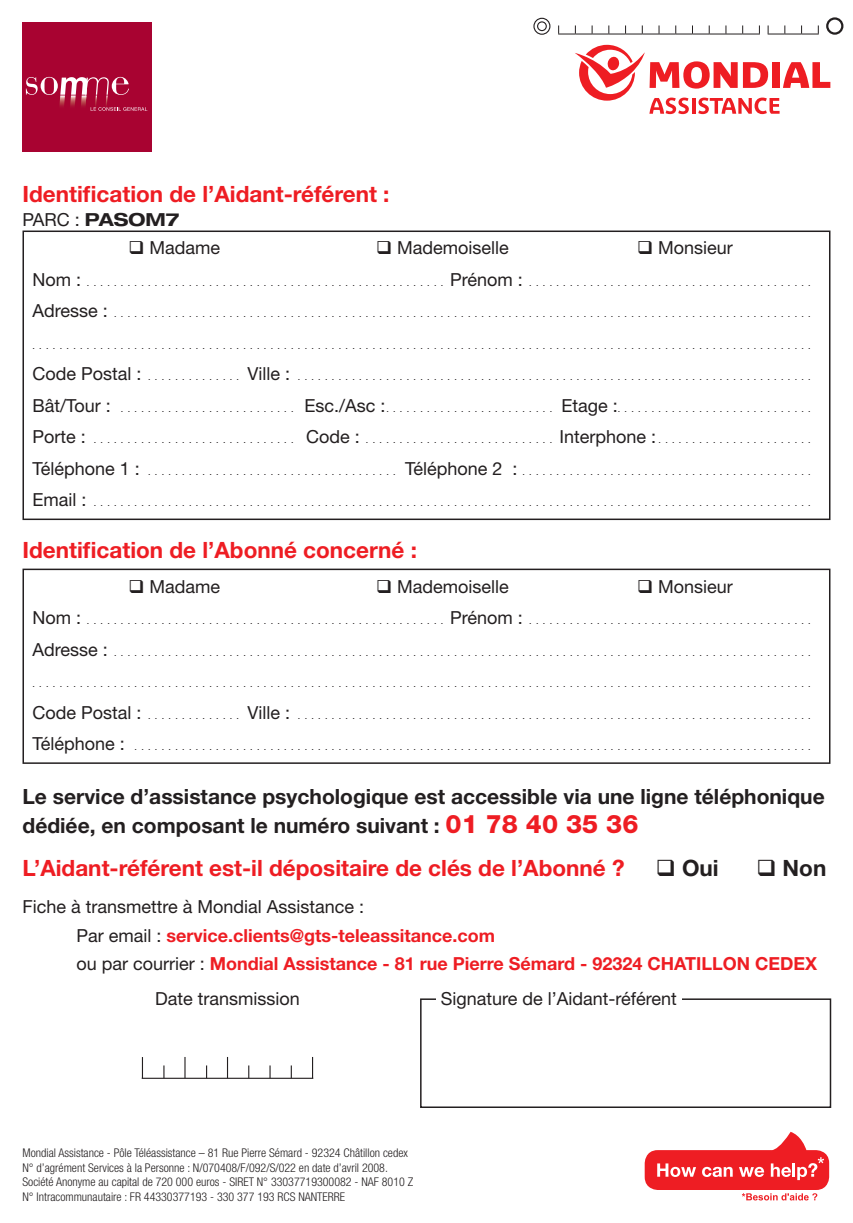
<style>
.page{position:relative;width:853px;height:1223px;background:#fff}
.page>*{position:absolute;margin:0;border:0;box-sizing:border-box;transform-origin:0 0}
.t1{font:700 22.5px "Helvetica Neue LT Std";color:#ee1d23}
.t2{font:700 22.5px "Helvetica Neue LT Std";color:#231f20}
.t3{font:700 21px/28.5px "Helvetica Neue LT Std";color:#231f20}
.t4{font:700 18px/28.5px "Helvetica Neue LT Std";color:#ee1d23}
.t5{font:18px "Helvetica Neue LT Std";color:#231f20}
.t6{font:700 expanded 18px "Helvetica Neue LT Std";color:#231f20}
.t7{font:300 condensed 12px/14.4px "Helvetica Neue LT Std";color:#231f20}
.t8{font:9px "Helvetica Neue LT Std";color:#231f20}
.s1{font-weight:400;font-stretch:normal}
.s2{font-size:18px}
.s3{font-weight:800;font-size:25.5px;color:#ee1d23}
.s4{font-weight:400;color:#231f20}
</style>
<div class="page">
<svg style="left:575px;top:45px;width:255px;height:69px"></svg>
<div style="left:23px;top:22px;width:129px;height:130px;background:#a80331"></div>
<svg style="left:26px;top:77px;width:121px;height:34px"></svg>
<div style="left:826px;top:17px;width:17px;height:18px;border:2px solid #231f20;border-radius:50%"></div>
<div style="left:533px;top:18px;width:17px;height:17px;border:1px solid #231f20;border-radius:50%"></div>
<div style="left:537px;top:21px;width:10px;height:10px;border:1px solid #231f20;border-radius:50%"></div>
<svg style="left:558px;top:25px;width:202px;height:10px"></svg>
<svg style="left:768px;top:25px;width:51px;height:10px"></svg>
<div style="left:23px;top:569px;width:807px;height:195px;border:2px solid #231f20"></div>
<div style="left:23px;top:230px;width:807px;height:290px;border:2px solid #231f20"></div>
<div style="left:420px;top:998px;width:411px;height:110px;border:2px solid #231f20"></div>
<div style="left:436px;top:992px;width:246px;height:20px;background:#fff"></div>
<hr style="left:142px;top:1078px;width:171px;height:1px;background:#231f20">
<svg style="left:142px;top:1057px;width:1px;height:21px"></svg>
<svg style="left:163px;top:1065px;width:1px;height:13px"></svg>
<hr style="left:184px;top:1057px;width:2px;height:21px;background:#231f20">
<svg style="left:206px;top:1065px;width:1px;height:13px"></svg>
<svg style="left:227px;top:1057px;width:1px;height:21px"></svg>
<svg style="left:248px;top:1065px;width:1px;height:13px"></svg>
<svg style="left:269px;top:1065px;width:2px;height:13px"></svg>
<svg style="left:291px;top:1065px;width:1px;height:13px"></svg>
<svg style="left:312px;top:1057px;width:1px;height:21px"></svg>
<svg style="left:645px;top:1132px;width:184px;height:68px"></svg>
<h1 class="t1" style="left:22px;top:180px;width:368px">Identification de l’Aidant-référent :</h1>
<h3 class="t6" style="left:22px;top:208px;width:159px"><span class="s1">PARC :</span> PASOM7</h3>
<h3 class="t5" style="left:128px;top:237px;width:93px">❑ Madame</h3>
<h3 class="t5" style="left:376px;top:237px;width:134px">❑ Mademoiselle</h3>
<h3 class="t5" style="left:637px;top:237px;width:97px">❑ Monsieur</h3>
<p class="t8" style="left:33px;top:277px;width:773px"><span class="s2">Nom :</span> . . . . . . . . . . . . . . . . . . . . . . . . . . . . . . . . . . . . . . . . . . . . . . . . . . . . <span class="s2">Prénom :</span> . . . . . . . . . . . . . . . . . . . . . . . . . . . . . . . . . . . . . . . . .</p>
<p class="t8" style="left:33px;top:309px;width:773px"><span class="s2">Adresse :</span> . . . . . . . . . . . . . . . . . . . . . . . . . . . . . . . . . . . . . . . . . . . . . . . . . . . . . . . . . . . . . . . . . . . . . . . . . . . . . . . . . . . . . . . . . . . . . . . . . . . . . .</p>
<p class="t8" style="left:33px;top:340px;width:778px">...................................................................................................................</p>
<p class="t8" style="left:33px;top:372px;width:773px"><span class="s2">Code Postal :</span> . . . . . . . . . . . . . <span class="s2">Ville :</span> . . . . . . . . . . . . . . . . . . . . . . . . . . . . . . . . . . . . . . . . . . . . . . . . . . . . . . . . . . . . . . . . . . . . . . . . . . .</p>
<p class="t8" style="left:33px;top:403px;width:773px"><span class="s2">Bât/Tour :</span> . . . . . . . . . . . . . . . . . . . . . . . . . . <span class="s2">Esc./Asc :</span> . . . . . . . . . . . . . . . . . . . . . . . . <span class="s2">Etage :</span> . . . . . . . . . . . . . . . . . . . . . . . . . . . .</p>
<p class="t8" style="left:33px;top:435px;width:773px"><span class="s2">Porte :</span> . . . . . . . . . . . . . . . . . . . . . . . . . . . . . . <span class="s2">Code :</span> . . . . . . . . . . . . . . . . . . . . . . . . . . . <span class="s2">Interphone :</span> . . . . . . . . . . . . . . . . . . . . . .</p>
<p class="t8" style="left:33px;top:466px;width:773px"><span class="s2">Téléphone 1 :</span> . . . . . . . . . . . . . . . . . . . . . . . . . . . . . . . . . . . . . <span class="s2">Téléphone 2 :</span> . . . . . . . . . . . . . . . . . . . . . . . . . . . . . . . . . . . . . . . . . .</p>
<p class="t8" style="left:33px;top:498px;width:773px"><span class="s2">Email :</span> . . . . . . . . . . . . . . . . . . . . . . . . . . . . . . . . . . . . . . . . . . . . . . . . . . . . . . . . . . . . . . . . . . . . . . . . . . . . . . . . . . . . . . . . . . . . . . . . . . . . . . . . .</p>
<h1 class="t1" style="left:22px;top:536px;width:396px">Identification de l’Abonné concerné :</h1>
<h3 class="t5" style="left:128px;top:575px;width:93px">❑ Madame</h3>
<h3 class="t5" style="left:376px;top:575px;width:134px">❑ Mademoiselle</h3>
<h3 class="t5" style="left:637px;top:575px;width:97px">❑ Monsieur</h3>
<p class="t8" style="left:33px;top:615px;width:773px"><span class="s2">Nom :</span> . . . . . . . . . . . . . . . . . . . . . . . . . . . . . . . . . . . . . . . . . . . . . . . . . . . . <span class="s2">Prénom :</span> . . . . . . . . . . . . . . . . . . . . . . . . . . . . . . . . . . . . . . . . .</p>
<p class="t8" style="left:33px;top:647px;width:773px"><span class="s2">Adresse :</span> . . . . . . . . . . . . . . . . . . . . . . . . . . . . . . . . . . . . . . . . . . . . . . . . . . . . . . . . . . . . . . . . . . . . . . . . . . . . . . . . . . . . . . . . . . . . . . . . . . . . . .</p>
<p class="t8" style="left:33px;top:678px;width:778px">...................................................................................................................</p>
<p class="t8" style="left:33px;top:710px;width:773px"><span class="s2">Code Postal :</span> . . . . . . . . . . . . . <span class="s2">Ville :</span> . . . . . . . . . . . . . . . . . . . . . . . . . . . . . . . . . . . . . . . . . . . . . . . . . . . . . . . . . . . . . . . . . . . . . . . . . . .</p>
<p class="t8" style="left:33px;top:741px;width:773px"><span class="s2">Téléphone :</span> . . . . . . . . . . . . . . . . . . . . . . . . . . . . . . . . . . . . . . . . . . . . . . . . . . . . . . . . . . . . . . . . . . . . . . . . . . . . . . . . . . . . . . . . . . . . . . . . . . .</p>
<h2 class="t3" style="left:22px;top:782px;width:804px">Le service d’assistance psychologique est accessible via une ligne téléphonique dédiée, en composant le numéro suivant : <span class="s3">01 78 40 35 36</span></h2>
<h1 class="t1" style="left:22px;top:854px;width:603px">L’Aidant-référent est-il dépositaire de clés de l’Abonné ?</h1>
<h1 class="t2" style="left:656px;top:854px;width:64px">❑ Oui</h1>
<h1 class="t2" style="left:756px;top:854px;width:72px">❑ Non</h1>
<h3 class="t4" style="left:76px;top:892px;width:742px;text-indent:-54px"><span class="s4">Fiche à transmettre à Mondial Assistance :<br>Par email :</span> service.clients@gts-teleassitance.com<br><span class="s4">ou par courrier :</span> Mondial Assistance - 81 rue Pierre Sémard - 92324 CHATILLON CEDEX</h3>
<h3 class="t5" style="left:155px;top:988px;width:146px">Date transmission</h3>
<h3 class="t5" style="left:441px;top:988px;width:238px">Signature de l’Aidant-référent</h3>
<p class="t7" style="left:22px;top:1146px;width:392px">Mondial Assistance - Pôle Téléassistance – 81 Rue Pierre Sémard - 92324 Châtillon cedex N° d’agrément Services à la Personne : N/070408/F/092/S/022 en date d’avril 2008.<br>Société Anonyme au capital de 720 000 euros - SIRET N° 33037719300082 - NAF 8010 Z N° Intracommunautaire : FR 44330377193 - 330 377 193 RCS NANTERRE</p>
</div>
